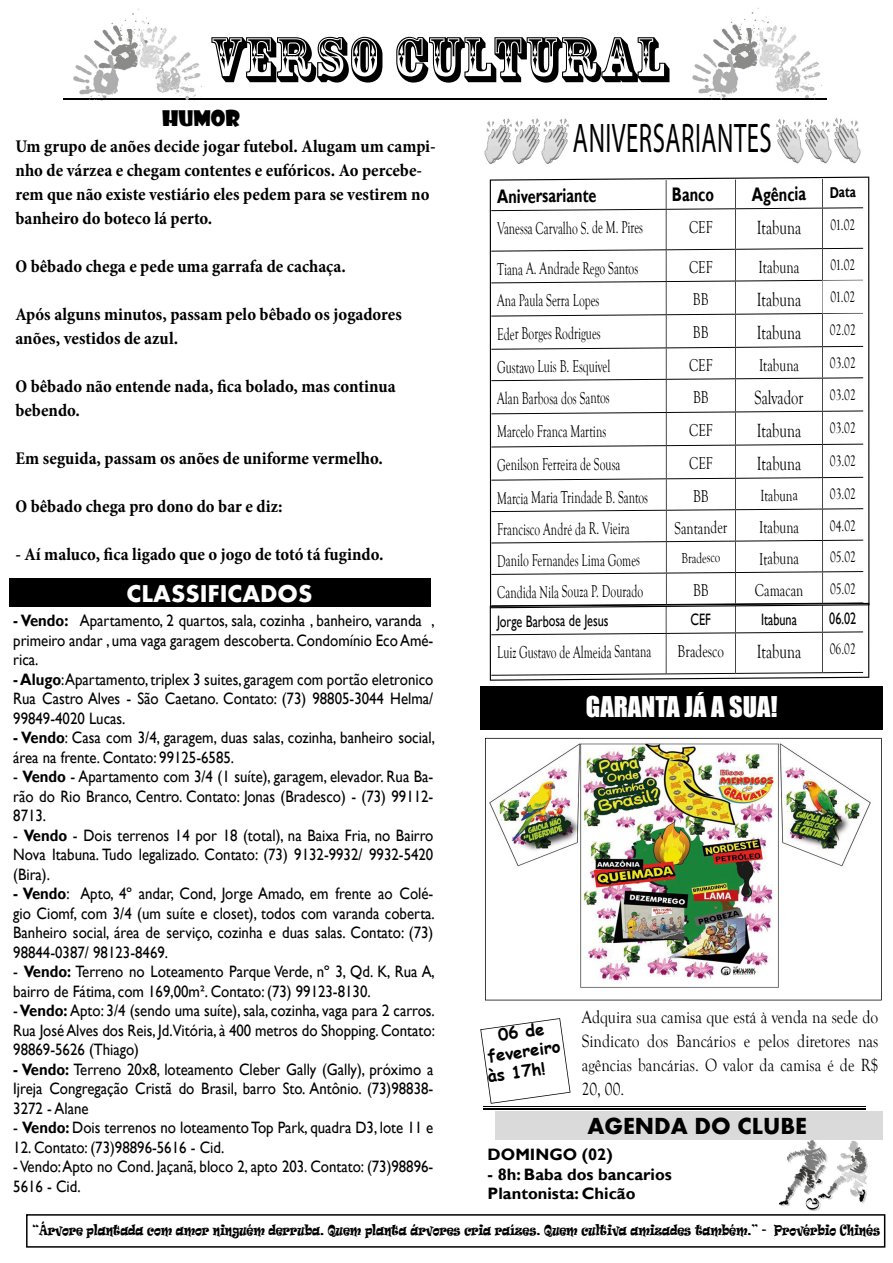
<style>
.page{position:relative;width:893px;height:1263px;background:#fff}
.page>*{position:absolute;margin:0;border:0;box-sizing:border-box;transform-origin:0 0}
.t1{font:60px "Rosewood Std";color:#000}
.t2{font:41.55px "Myriad Pro";letter-spacing:.02em;color:#000;scale:.6 1}
.t3{font:26.25px "Impact";color:#fff}
.t4{font:700 25.05px "Aharoni";color:#fff}
.t5{font:700 24px "Aharoni";color:#000}
.t6{font:21px "Showcard Gothic";color:#000}
.t7{font:19.5px "Goudy Old Style T";color:#000;scale:.74 1}
.t8{font:700 19.5px "Gill Sans";color:#000;scale:.74 1}
.t9{font:18.15px/24px "Goudy Old Style T";color:#000;text-align:justify;scale:.86 1}
.t10{font:700 condensed 18px/24px "Minion Pro";color:#000}
.t11{font:18px "Goudy Old Style T";color:#000;scale:.74 1}
.t12{font:17.7px "Goudy Old Style T";color:#000;scale:.65 1}
.t13{font:17.55px "Goudy Old Style T";color:#000;scale:.66 1}
.t14{font:17.55px "Goudy Old Style T";color:#000;scale:.74 1}
.t15{font:16.5px/19.5px "Gill Sans";color:#000;text-align:justify;scale:.9 1}
.t16{font:700 16.5px/19.5px "Gill Sans";color:#000}
.t17{font:16.5px "Gill Sans";color:#000;scale:.74 1}
.t18{font:700 16.5px/19.8px "Comic Sans MS";color:#000}
.t19{font:16.5px "Goudy Old Style T";color:#000;scale:.74 1}
.t20{font:15.6px "Goudy Old Style T";color:#000;scale:.74 1}
.t21{font:14.85px "Goudy Old Style T";color:#000;scale:.74 1}
.t22{font:13.5px "Ravie";color:#000;scale:.7 1}
.s1{font-weight:700}
</style>
<div class="page">
<hr style="left:63px;top:98px;width:763px;height:2px;background:#000">
<svg style="left:490px;top:177px;width:379px;height:426px"></svg>
<img style="left:776px;top:118px;width:85px;height:46px">
<img style="left:484px;top:118px;width:85px;height:46px">
<img style="left:692px;top:8px;width:130px;height:90px">
<svg style="left:26px;top:1214px;width:859px;height:34px"></svg>
<div style="left:495px;top:1111px;width:387px;height:29px;background:#dadada"></div>
<img style="left:779px;top:1141px;width:88px;height:69px">
<img style="left:73px;top:9px;width:129px;height:92px">
<img style="left:73px;top:98px;width:129px;height:2px">
<div style="left:9px;top:578px;width:421px;height:29px;background:#000"></div>
<div style="left:480px;top:687px;width:402px;height:43px;background:#000"></div>
<hr style="left:483px;top:1107px;width:382px;height:1px;background:#000">
<hr style="left:483px;top:1108px;width:382px;height:1px;background:#000">
<hr style="left:483px;top:1109px;width:382px;height:1px;background:#000">
<svg style="left:490px;top:603px;width:379px;height:78px"></svg>
<img style="left:485px;top:738px;width:396px;height:262px">
<svg style="left:480px;top:1018px;width:90px;height:86px"></svg>
<h1 class="t1" style="left:209px;top:34px;width:460px">VERSO CULTURAL</h1>
<p class="t6" style="left:162px;top:107px;width:79px">HUMOR</p>
<p class="t10" style="left:15px;top:136px;width:422px">Um grupo de anões decide jogar futebol. Alugam um campi&shy;nho de várzea e chegam contentes e eufóricos. Ao percebe&shy;rem que não existe vestiário eles pedem para se vestirem no banheiro do boteco lá perto.</p>
<p class="t10" style="left:15px;top:256px;width:332px">O bêbado chega e pede uma garrafa de cachaça.</p>
<p class="t10" style="left:15px;top:304px;width:388px">Após alguns minutos, passam pelo bêbado os jogadores anões, vestidos de azul.</p>
<p class="t10" style="left:15px;top:376px;width:382px">O bêbado não entende nada, ca bolado, mas continua bebendo.</p>
<p class="t10" style="left:15px;top:448px;width:369px">Em seguida, passam os anões de uniforme vermelho.</p>
<p class="t10" style="left:15px;top:496px;width:269px">O bêbado chega pro dono do bar e diz:</p>
<p class="t10" style="left:15px;top:544px;width:370px">- Aí maluco, ca ligado que o jogo de totó tá fugindo.</p>
<h3 class="t4" style="left:127px;top:578px;width:187px">CLASSIFICADOS</h3>
<p class="t15" style="left:13px;top:612px;width:470px"><span class="s1">- Vendo:</span> Apartamento, 2 quartos, sala, cozinha , banheiro, varanda , primeiro andar , uma vaga garagem descoberta. Condomínio Eco Amé&shy;rica.</p>
<p class="t15" style="left:13px;top:670px;width:468px"><span class="s1">- Alugo</span>:Apartamento, triplex 3 suites, garagem com portão eletronico Rua Castro Alves - São Caetano. Contato: (73) 98805-3044 Helma/ 99849-4020 Lucas.</p>
<p class="t15" style="left:13px;top:729px;width:470px"><span class="s1">- Vendo</span>: Casa com 3/4, garagem, duas salas, cozinha, banheiro social, área na frente. Contato: 99125-6585.</p>
<p class="t15" style="left:13px;top:768px;width:468px">- <span class="s1">Vendo</span> - Apartamento com 3/4 (1 suíte), garagem, elevador. Rua Ba&shy;rão do Rio Branco, Centro. Contato: Jonas (Bradesco) - (73) 99112- 8713.</p>
<p class="t15" style="left:13px;top:826px;width:468px">- <span class="s1">Vendo</span> - Dois terrenos 14 por 18 (total), na Baixa Fria, no Bairro Nova Itabuna. Tudo legalizado. Contato: (73) 9132-9932/ 9932-5420 (Bira).</p>
<p class="t15" style="left:13px;top:885px;width:470px"><span class="s1">- Vendo</span>: Apto, 4º andar, Cond, Jorge Amado, em frente ao Colé&shy;gio Ciomf, com 3/4 (um suíte e closet), todos com varanda coberta.<br>Banheiro social, área de serviço, cozinha e duas salas. Contato: (73)<br>98844-0387/ 98123-8469.</p>
<p class="t15" style="left:13px;top:963px;width:470px">- <span class="s1">Vendo:</span> Terreno no Loteamento Parque Verde, nº 3, Qd. K, Rua A, bairro de Fátima, com 169,00m². Contato: (73) 99123-8130.</p>
<p class="t15" style="left:13px;top:1002px;width:470px">- <span class="s1">Vendo:</span> Apto: 3/4 (sendo uma suíte), sala, cozinha, vaga para 2 carros.<br>Rua José Alves dos Reis, Jd.Vitória, à 400 metros do Shopping. Contato:<br>98869-5626 (Thiago)</p>
<p class="t15" style="left:13px;top:1060px;width:468px"><span class="s1">- Vendo:</span> Terreno 20x8, loteamento Cleber Gally (Gally), próximo a Ijreja Congregação Cristã do Brasil, barro Sto. Antônio. (73)98838- 3272 - Alane</p>
<p class="t15" style="left:13px;top:1119px;width:468px">- <span class="s1">Vendo:</span> Dois terrenos no loteamento Top Park, quadra D3, lote 11 e</p>
<p class="t15" style="left:13px;top:1138px;width:236px">12. Contato: (73)98896-5616 - Cid.</p>
<p class="t15" style="left:13px;top:1158px;width:468px">- Vendo: Apto no Cond. Jaçanã, bloco 2, apto 203. Contato: (73)98896-<br>5616 - Cid.</p>
<h2 class="t2" style="left:573px;top:113px;width:333px">ANIVERSARIANTES</h2>
<p class="t8" style="left:497px;top:188px;width:136px">Aniversariante</p>
<p class="t8" style="left:672px;top:187px;width:58px">Banco</p>
<p class="t8" style="left:751px;top:186px;width:142px">Agência <sup>Data</sup></p>
<p class="t12" style="left:497px;top:219px;width:226px">Vanessa Carvalho S. de M. Pires</p>
<p class="t14" style="left:689px;top:218px;width:33px">CEF</p>
<p class="t7" style="left:756px;top:217px;width:62px">Itabuna</p>
<p class="t20" style="left:830px;top:216px;width:35px">01.02</p>
<p class="t13" style="left:497px;top:259px;width:215px">Tiana A. Andrade Rego Santos</p>
<p class="t14" style="left:689px;top:258px;width:33px">CEF</p>
<p class="t11" style="left:758px;top:258px;width:57px">Itabuna</p>
<p class="t20" style="left:830px;top:257px;width:35px">01.02</p>
<p class="t13" style="left:497px;top:291px;width:157px">Ana Paula Serra Lopes</p>
<p class="t14" style="left:693px;top:290px;width:23px">BB</p>
<p class="t7" style="left:756px;top:289px;width:62px">Itabuna</p>
<p class="t20" style="left:830px;top:289px;width:35px">01.02</p>
<p class="t13" style="left:497px;top:324px;width:159px">Eder Borges Rodrigues</p>
<p class="t14" style="left:693px;top:323px;width:23px">BB</p>
<p class="t7" style="left:756px;top:323px;width:62px">Itabuna</p>
<p class="t20" style="left:829px;top:322px;width:37px">02.02</p>
<p class="t13" style="left:497px;top:357px;width:173px">Gustavo Luis B. Esquivel</p>
<p class="t14" style="left:689px;top:356px;width:33px">CEF</p>
<p class="t14" style="left:759px;top:356px;width:56px">Itabuna</p>
<p class="t20" style="left:829px;top:355px;width:37px">03.02</p>
<p class="t13" style="left:497px;top:389px;width:172px">Alan Barbosa dos Santos</p>
<p class="t14" style="left:693px;top:388px;width:23px">BB</p>
<p class="t7" style="left:754px;top:387px;width:68px">Salvador</p>
<p class="t20" style="left:829px;top:386px;width:37px">03.02</p>
<p class="t13" style="left:497px;top:422px;width:167px">Marcelo Franca Martins</p>
<p class="t14" style="left:689px;top:421px;width:33px">CEF</p>
<p class="t7" style="left:756px;top:420px;width:62px">Itabuna</p>
<p class="t20" style="left:829px;top:420px;width:37px">03.02</p>
<p class="t13" style="left:497px;top:455px;width:188px">Genilson Ferreira de Sousa</p>
<p class="t14" style="left:689px;top:454px;width:33px">CEF</p>
<p class="t7" style="left:756px;top:454px;width:62px">Itabuna</p>
<p class="t20" style="left:829px;top:453px;width:37px">03.02</p>
<p class="t13" style="left:497px;top:488px;width:230px">Marcia Maria Trindade B. Santos</p>
<p class="t14" style="left:693px;top:487px;width:23px">BB</p>
<p class="t19" style="left:760px;top:487px;width:52px">Itabuna</p>
<p class="t20" style="left:830px;top:486px;width:37px">03.02</p>
<p class="t13" style="left:497px;top:520px;width:202px">Francisco André da R. Vieira</p>
<p class="t14" style="left:674px;top:519px;width:73px">Santander</p>
<p class="t14" style="left:759px;top:518px;width:56px">Itabuna</p>
<p class="t20" style="left:829px;top:517px;width:37px">04.02</p>
<p class="t13" style="left:497px;top:551px;width:218px">Danilo Fernandes Lima Gomes</p>
<p class="t21" style="left:681px;top:550px;width:54px">Bradesco</p>
<p class="t14" style="left:759px;top:549px;width:56px">Itabuna</p>
<p class="t20" style="left:830px;top:549px;width:37px">05.02</p>
<p class="t13" style="left:497px;top:582px;width:222px">Candida Nila Souza P. Dourado</p>
<p class="t14" style="left:693px;top:581px;width:23px">BB</p>
<p class="t14" style="left:755px;top:581px;width:67px">Camacan</p>
<p class="t20" style="left:830px;top:580px;width:37px">05.02</p>
<p class="t17" style="left:497px;top:614px;width:152px">Jorge Barbosa de Jesus</p>
<p class="t17" style="left:690px;top:613px;width:29px">CEF</p>
<p class="t17" style="left:761px;top:612px;width:50px">Itabuna</p>
<p class="t17" style="left:829px;top:612px;width:38px">06.02</p>
<p class="t12" style="left:497px;top:643px;width:239px">Luiz Gustavo de Almeida Santana</p>
<p class="t14" style="left:677px;top:642px;width:64px">Bradesco</p>
<p class="t7" style="left:756px;top:641px;width:62px">Itabuna</p>
<p class="t20" style="left:829px;top:641px;width:37px">06.02</p>
<h3 class="t3" style="left:586px;top:694px;width:193px">GARANTA JÁ A SUA!</h3>
<p class="t18" style="left:481px;top:1028px;width:78px;text-indent:16px;rotate:-8deg">06 de fevereiro às 17h!</p>
<p class="t9" style="left:581px;top:1005px;width:346px">Adquira sua camisa que está à venda na sede do Sindicato dos Bancários e pelos diretores nas agências bancárias. O valor da camisa é de R$ 20, 00.</p>
<h3 class="t5" style="left:587px;top:1112px;width:221px">AGENDA DO CLUBE</h3>
<p class="t16" style="left:487px;top:1146px;width:127px">DOMINGO (02)</p>
<p class="t16" style="left:487px;top:1166px;width:186px">- 8h: Baba dos bancarios<br>Plantonista: Chicão</p>
<p class="t22" style="left:32px;top:1224px;width:1212px">“Árvore plantada com amor ninguém derruba. Quem planta árvores cria raízes. Quem cultiva amizades também.” - Provérbio Chinés</p>
</div>
